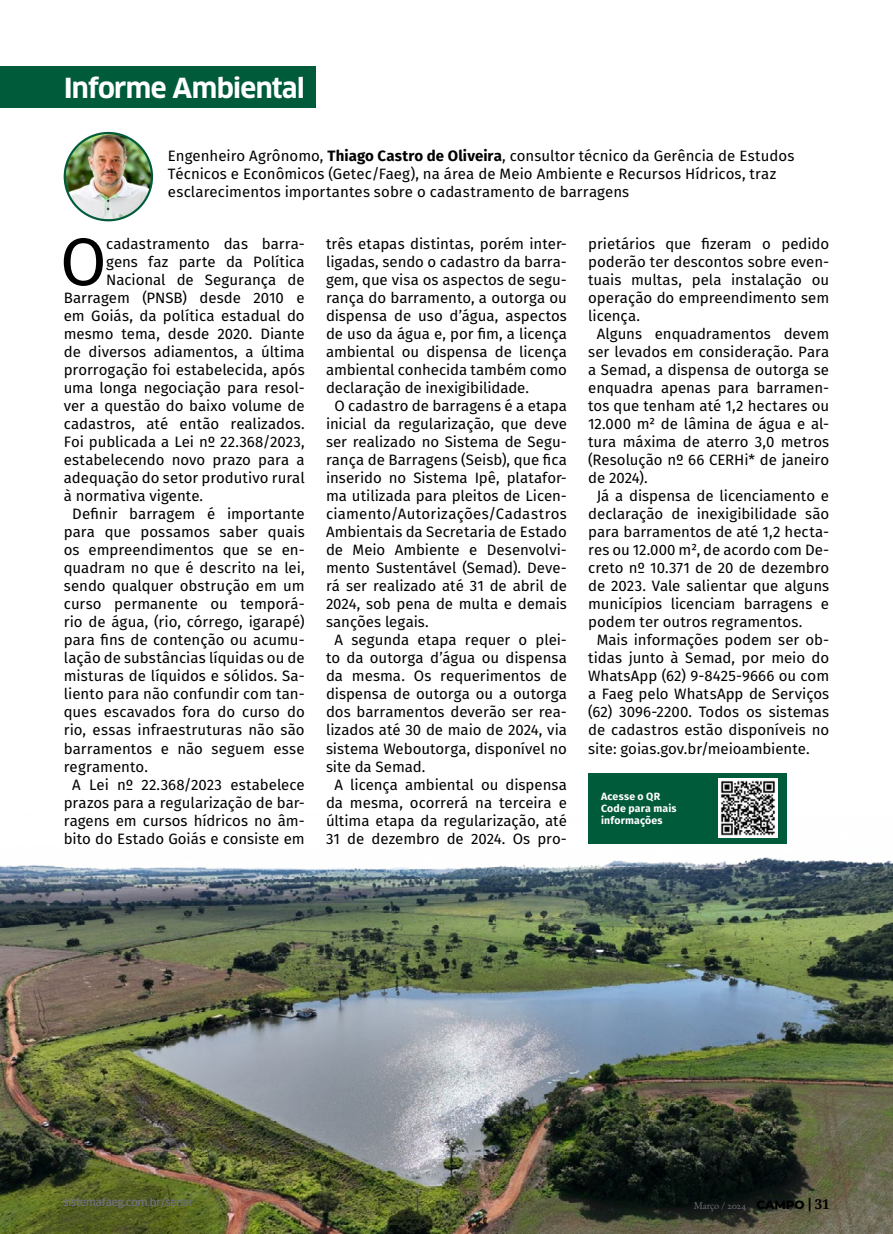
<style>
.page{position:relative;width:893px;height:1234px;background:#fff}
.page>*{position:absolute;margin:0;border:0;box-sizing:border-box;transform-origin:0 0}
.t1{font:67.2px "Fira Sans";color:#000}
.t2{font:700 27px "Clan OSF";letter-spacing:-.03em;color:#fff}
.t3{font:15px/18px "Fira Sans";color:#000}
.t4{font:15px "Fira Sans";letter-spacing:.02em;color:#000}
.t5{font:700 10.5px/12px "Fira Sans";letter-spacing:.02em;color:#fff}
.t6{font:10.5px "Clan OSF News";letter-spacing:-.01em;color:#6d6e71}
.t7{font:10.5px "EB Garamond 12";letter-spacing:-.01em;color:#6d6e71}
.s1{font-weight:700}
.s2{font-family:"Montserrat";font-weight:800;font-size:12px;color:#000}
.s3{font-family:"Clan OSF";font-weight:700;font-size:13.5px;color:#000}
.s4{font-family:"Droid Serif";font-weight:700;font-size:13.5px;color:#000}
</style>
<div class="page">
<div style="left:0;top:66px;width:315px;height:42px;background:#005b3b"></div>
<img style="left:0;top:843px;width:893px;height:390px">
<img style="left:65px;top:133px;width:87px;height:86px">
<div style="left:64px;top:132px;width:89px;height:89px;border:2px solid #005b3b;border-radius:50%"></div>
<div style="left:588px;top:772px;width:199px;height:71px;background:#005b3b"></div>
<img style="left:718px;top:778px;width:60px;height:59px">
<h2 class="t2" style="left:64px;top:73px;width:243px">Informe Ambiental</h2>
<p class="t3" style="left:168px;top:146px;width:628px">Engenheiro Agrônomo, <span class="s1">Thiago Castro de Oliveira</span>, consultor técnico da Gerência de Estudos<br>Técnicos e Econômicos (Getec/Faeg), na área de Meio Ambiente e Recursos Hídricos, traz esclarecimentos importantes sobre o cadastramento de barragens</p>
<h1 class="t1" style="left:60px;top:211px;width:48px">O</h1>
<p class="t3" style="left:106px;top:234px;width:200px">cadastramento das barra-</p>
<p class="t3" style="left:106px;top:252px;width:200px">gens faz parte da Política</p>
<p class="t3" style="left:106px;top:270px;width:200px">Nacional de Segurança de</p>
<p class="t3" style="left:64px;top:288px;width:242px">Barragem (PNSB) desde 2010 e</p>
<p class="t3" style="left:64px;top:306px;width:242px">em Goiás, da política estadual do</p>
<p class="t3" style="left:64px;top:324px;width:242px">mesmo tema, desde 2020. Diante</p>
<p class="t3" style="left:64px;top:342px;width:242px">de diversos adiamentos, a última</p>
<p class="t3" style="left:64px;top:360px;width:242px">prorrogação foi estabelecida, após</p>
<p class="t3" style="left:64px;top:378px;width:242px">uma longa negociação para resol-</p>
<p class="t3" style="left:64px;top:396px;width:242px">ver a questão do baixo volume de</p>
<p class="t3" style="left:64px;top:414px;width:242px">cadastros, até então realizados.</p>
<p class="t3" style="left:64px;top:432px;width:242px">Foi publicada a Lei nº 22.368/2023,</p>
<p class="t3" style="left:64px;top:450px;width:242px">estabelecendo novo prazo para a</p>
<p class="t3" style="left:64px;top:468px;width:242px">adequação do setor produtivo rural</p>
<p class="t3" style="left:64px;top:486px;width:141px">à normativa vigente.</p>
<p class="t3" style="left:72px;top:504px;width:234px">Definir barragem é importante</p>
<p class="t3" style="left:64px;top:522px;width:242px">para que possamos saber quais</p>
<p class="t3" style="left:64px;top:540px;width:242px">os empreendimentos que se en-</p>
<p class="t3" style="left:64px;top:558px;width:242px">quadram no que é descrito na lei,</p>
<p class="t3" style="left:64px;top:576px;width:242px">sendo qualquer obstrução em um</p>
<p class="t3" style="left:64px;top:594px;width:242px">curso permanente ou temporá-</p>
<p class="t3" style="left:64px;top:612px;width:242px">rio de água, (rio, córrego, igarapé)</p>
<p class="t3" style="left:64px;top:630px;width:242px">para fins de contenção ou acumu-</p>
<p class="t3" style="left:64px;top:648px;width:242px">lação de substâncias líquidas ou de</p>
<p class="t3" style="left:64px;top:666px;width:242px">misturas de líquidos e sólidos. Sa-</p>
<p class="t3" style="left:64px;top:684px;width:242px">liento para não confundir com tan-</p>
<p class="t3" style="left:64px;top:702px;width:242px">ques escavados fora do curso do</p>
<p class="t3" style="left:64px;top:720px;width:242px">rio, essas infraestruturas não são</p>
<p class="t3" style="left:64px;top:738px;width:242px">barramentos e não seguem esse</p>
<p class="t3" style="left:64px;top:756px;width:86px">regramento.</p>
<p class="t3" style="left:72px;top:774px;width:234px">A Lei nº 22.368/2023 estabelece</p>
<p class="t3" style="left:64px;top:792px;width:242px">prazos para a regularização de bar-</p>
<p class="t3" style="left:64px;top:810px;width:242px">ragens em cursos hídricos no âm-</p>
<p class="t3" style="left:64px;top:828px;width:242px">bito do Estado Goiás e consiste em</p>
<p class="t3" style="left:326px;top:234px;width:242px">três etapas distintas, porém inter-</p>
<p class="t3" style="left:326px;top:252px;width:242px">ligadas, sendo o cadastro da barra-</p>
<p class="t3" style="left:326px;top:270px;width:242px">gem, que visa os aspectos de segu-</p>
<p class="t3" style="left:326px;top:288px;width:242px">rança do barramento, a outorga ou</p>
<p class="t3" style="left:326px;top:306px;width:242px">dispensa de uso d’água, aspectos</p>
<p class="t3" style="left:326px;top:324px;width:242px">de uso da água e, por fim, a licença</p>
<p class="t3" style="left:326px;top:342px;width:242px">ambiental ou dispensa de licença</p>
<p class="t3" style="left:326px;top:360px;width:242px">ambiental conhecida também como</p>
<p class="t3" style="left:326px;top:378px;width:205px">declaração de inexigibilidade.</p>
<p class="t3" style="left:334px;top:396px;width:234px">O cadastro de barragens é a etapa</p>
<p class="t3" style="left:326px;top:414px;width:242px">inicial da regularização, que deve</p>
<p class="t3" style="left:326px;top:432px;width:242px">ser realizado no Sistema de Segu-</p>
<p class="t3" style="left:326px;top:450px;width:242px">rança de Barragens (Seisb), que fica</p>
<p class="t3" style="left:326px;top:468px;width:242px">inserido no Sistema Ipê, platafor-</p>
<p class="t3" style="left:326px;top:486px;width:242px">ma utilizada para pleitos de Licen-</p>
<p class="t4" style="left:326px;top:502px;width:242px">ciamento/Autorizações/Cadastros</p>
<p class="t3" style="left:326px;top:522px;width:242px">Ambientais da Secretaria de Estado</p>
<p class="t3" style="left:326px;top:540px;width:242px">de Meio Ambiente e Desenvolvi-</p>
<p class="t3" style="left:326px;top:558px;width:242px">mento Sustentável (Semad). Deve-</p>
<p class="t3" style="left:326px;top:576px;width:242px">rá ser realizado até 31 de abril de</p>
<p class="t3" style="left:326px;top:594px;width:242px">2024, sob pena de multa e demais</p>
<p class="t3" style="left:326px;top:612px;width:104px">sanções legais.</p>
<p class="t3" style="left:334px;top:630px;width:234px">A segunda etapa requer o plei-</p>
<p class="t3" style="left:326px;top:648px;width:242px">to da outorga d’água ou dispensa</p>
<p class="t3" style="left:326px;top:666px;width:242px">da mesma. Os requerimentos de</p>
<p class="t3" style="left:326px;top:684px;width:242px">dispensa de outorga ou a outorga</p>
<p class="t3" style="left:326px;top:702px;width:242px">dos barramentos deverão ser rea-</p>
<p class="t3" style="left:326px;top:720px;width:242px">lizados até 30 de maio de 2024, via</p>
<p class="t3" style="left:326px;top:738px;width:242px">sistema Weboutorga, disponível no</p>
<p class="t3" style="left:326px;top:756px;width:101px">site da Semad.</p>
<p class="t3" style="left:334px;top:774px;width:234px">A licença ambiental ou dispensa</p>
<p class="t3" style="left:326px;top:792px;width:242px">da mesma, ocorrerá na terceira e</p>
<p class="t3" style="left:326px;top:810px;width:242px">última etapa da regularização, até</p>
<p class="t3" style="left:326px;top:828px;width:242px">31 de dezembro de 2024. Os pro-</p>
<p class="t3" style="left:588px;top:234px;width:242px">prietários que fizeram o pedido</p>
<p class="t3" style="left:588px;top:252px;width:242px">poderão ter descontos sobre even-</p>
<p class="t3" style="left:588px;top:270px;width:242px">tuais multas, pela instalação ou</p>
<p class="t3" style="left:588px;top:288px;width:242px">operação do empreendimento sem</p>
<p class="t3" style="left:588px;top:306px;width:53px">licença.</p>
<p class="t3" style="left:597px;top:324px;width:234px">Alguns enquadramentos devem</p>
<p class="t3" style="left:588px;top:342px;width:242px">ser levados em consideração. Para</p>
<p class="t3" style="left:588px;top:360px;width:242px">a Semad, a dispensa de outorga se</p>
<p class="t3" style="left:588px;top:378px;width:242px">enquadra apenas para barramen-</p>
<p class="t3" style="left:588px;top:396px;width:242px">tos que tenham até 1,2 hectares ou</p>
<p class="t3" style="left:588px;top:414px;width:242px">12.000 m² de lâmina de água e al-</p>
<p class="t3" style="left:588px;top:432px;width:242px">tura máxima de aterro 3,0 metros</p>
<p class="t3" style="left:588px;top:450px;width:242px">(Resolução nº 66 CERHi* de janeiro</p>
<p class="t3" style="left:588px;top:468px;width:61px">de 2024).</p>
<p class="t3" style="left:597px;top:486px;width:234px">Já a dispensa de licenciamento e</p>
<p class="t3" style="left:588px;top:504px;width:242px">declaração de inexigibilidade são</p>
<p class="t3" style="left:588px;top:522px;width:242px">para barramentos de até 1,2 hecta-</p>
<p class="t3" style="left:588px;top:540px;width:242px">res ou 12.000 m², de acordo com De-</p>
<p class="t3" style="left:588px;top:558px;width:242px">creto nº 10.371 de 20 de dezembro</p>
<p class="t3" style="left:588px;top:576px;width:242px">de 2023. Vale salientar que alguns</p>
<p class="t3" style="left:588px;top:594px;width:242px">municípios licenciam barragens e</p>
<p class="t3" style="left:588px;top:612px;width:216px">podem ter outros regramentos.</p>
<p class="t3" style="left:597px;top:630px;width:234px">Mais informações podem ser ob-</p>
<p class="t3" style="left:588px;top:648px;width:242px">tidas junto à Semad, por meio do</p>
<p class="t3" style="left:588px;top:666px;width:242px">WhatsApp (62) 9-8425-9666 ou com</p>
<p class="t3" style="left:588px;top:684px;width:242px">a Faeg pelo WhatsApp de Serviços</p>
<p class="t3" style="left:588px;top:702px;width:242px">(62) 3096-2200. Todos os sistemas</p>
<p class="t3" style="left:588px;top:720px;width:242px">de cadastros estão disponíveis no</p>
<p class="t3" style="left:588px;top:738px;width:223px">site: goias.gov.br/meioambiente.</p>
<p class="t5" style="left:601px;top:789px;width:77px">Acesse o QR<br>Code para mais informações</p>
<p class="t6" style="left:63px;top:1195px;width:132px">sistemafaeg.com.br/senar</p>
<p class="t7" style="left:694px;top:1198px;width:137px">Março / 2024 <span class="s2">CAMPO</span> <span class="s3">|</span> <span class="s4">31</span></p>
</div>
